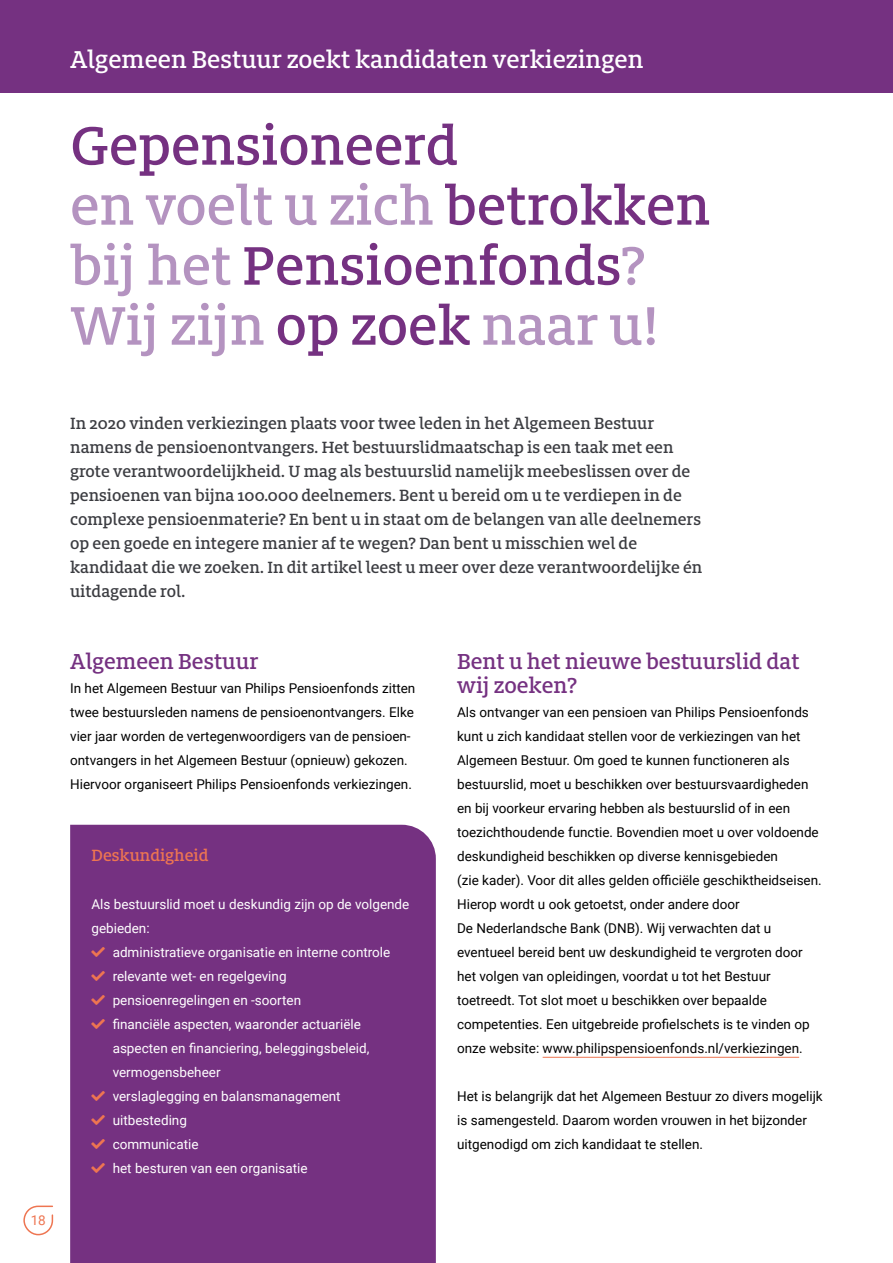
<style>
.page{position:relative;width:893px;height:1263px;background:#fff}
.page>*{position:absolute;margin:0;border:0;box-sizing:border-box;transform-origin:0 0}
.t1{font:500 60px/60px "Milo Slab Pro";color:#753181}
.t2{font:500 27px "Milo Slab Pro";color:#fff}
.t3{font:500 24px/24px "Milo Slab Pro";color:#753181}
.t4{font:500 18px/24px "Milo Slab Pro";color:#3b3c41}
.t5{font:500 18px "Milo Slab Pro";color:#ee7551}
.t6{font:13.5px/24px "Roboto";color:#000}
.t7{font:13.5px/24px "Roboto";color:#fff}
.t8{font:13.5px "Roboto";color:#ee7551}
.s1{color:#b493c0}
.s2{color:#ee7551}
</style>
<div class="page">
<div style="left:70px;top:825px;width:366px;height:438px;background:#753181"></div>
<div style="left:0;top:0;width:893px;height:92px;background:#753181"></div>
<hr style="left:543px;top:1057px;width:256px;height:1px;background:#ee7551">
<svg style="left:23px;top:1205px;width:31px;height:31px"></svg>
<svg style="left:91px;top:946px;width:14px;height:11px"></svg>
<svg style="left:91px;top:970px;width:14px;height:11px"></svg>
<svg style="left:91px;top:994px;width:14px;height:11px"></svg>
<svg style="left:91px;top:1018px;width:14px;height:11px"></svg>
<svg style="left:91px;top:1090px;width:14px;height:11px"></svg>
<svg style="left:91px;top:1114px;width:14px;height:11px"></svg>
<svg style="left:91px;top:1138px;width:14px;height:11px"></svg>
<svg style="left:91px;top:1162px;width:14px;height:11px"></svg>
<p class="t8" style="left:31px;top:1210px;width:17px">18</p>
<h2 class="t2" style="left:70px;top:43px;width:575px">Algemeen Bestuur zoekt kandidaten verkiezingen</h2>
<h1 class="t1" style="left:70px;top:114px;width:642px">Gepensioneerd<br><span class="s1">en voelt u zich</span> betrokken <span class="s1">bij het</span> Pensioenfonds<span class="s1">?<br>Wij zijn</span> op zoek <span class="s1">naar u!</span></h1>
<p class="t4" style="left:70px;top:411px;width:634px">In 2020 vinden verkiezingen plaats voor twee leden in het Algemeen Bestuur namens de pensioenontvangers. Het bestuurslidmaatschap is een taak met een grote verantwoordelijkheid. U mag als bestuurslid namelijk meebeslissen over de pensioenen van bijna 100.000 deelnemers. Bent u bereid om u te verdiepen in de complexe pensioenmaterie? En bent u in staat om de belangen van alle deelnemers op een goede en integere manier af te wegen? Dan bent u misschien wel de kandidaat die we zoeken. In dit artikel leest u meer over deze verantwoordelijke én uitdagende rol.</p>
<h3 class="t3" style="left:70px;top:648px;width:190px">Algemeen Bestuur</h3>
<p class="t6" style="left:70px;top:675px;width:347px">In het Algemeen Bestuur van Philips Pensioenfonds zitten twee bestuursleden namens de pensioenontvangers. Elke vier jaar worden de vertegenwoordigers van de pensioen&shy;ontvangers in het Algemeen Bestuur (opnieuw) gekozen.<br>Hiervoor organiseert Philips Pensioenfonds verkiezingen.</p>
<h3 class="t5" style="left:91px;top:844px;width:119px">Deskundigheid</h3>
<p class="t7" style="left:91px;top:891px;width:319px">Als bestuurslid moet u deskundig zijn op de volgende gebieden:</p>
<p class="t7" style="left:91px;top:939px;width:300px"><span class="s2">★</span> administratieve organisatie en interne controle</p>
<p class="t7" style="left:91px;top:963px;width:197px"><span class="s2">★</span> relevante wet- en regelgeving</p>
<p class="t7" style="left:91px;top:987px;width:211px"><span class="s2">★</span> pensioenregelingen en -soorten</p>
<p class="t7" style="left:113px;top:1011px;width:258px;text-indent:-21px"><span class="s2">★</span> financiële aspecten, waaronder actuariële aspecten en financiering, beleggingsbeleid, vermogensbeheer</p>
<p class="t7" style="left:91px;top:1083px;width:251px"><span class="s2">★</span> verslaglegging en balansmanagement</p>
<p class="t7" style="left:91px;top:1107px;width:97px"><span class="s2">★</span> uitbesteding</p>
<p class="t7" style="left:91px;top:1131px;width:109px"><span class="s2">★</span> communicatie</p>
<p class="t7" style="left:91px;top:1155px;width:218px"><span class="s2">★</span> het besturen van een organisatie</p>
<h3 class="t3" style="left:457px;top:648px;width:344px">Bent u het nieuwe bestuurslid dat wij zoeken?</h3>
<p class="t6" style="left:457px;top:699px;width:366px">Als ontvanger van een pensioen van Philips Pensioenfonds kunt u zich kandidaat stellen voor de verkiezingen van het Algemeen Bestuur. Om goed te kunnen functioneren als bestuurslid, moet u beschikken over bestuursvaardigheden en bij voorkeur ervaring hebben als bestuurslid of in een toezichthoudende functie. Bovendien moet u over voldoende deskundigheid beschikken op diverse kennisgebieden<br>(zie kader). Voor dit alles gelden officiële geschiktheidseisen.<br>Hierop wordt u ook getoetst, onder andere door<br>De Nederlandsche Bank (DNB). Wij verwachten dat u eventueel bereid bent uw deskundigheid te vergroten door het volgen van opleidingen, voordat u tot het Bestuur toetreedt. Tot slot moet u beschikken over bepaalde competenties. Een uitgebreide profielschets is te vinden op onze website: www.philipspensioenfonds.nl/verkiezingen.</p>
<p class="t6" style="left:457px;top:1083px;width:367px">Het is belangrijk dat het Algemeen Bestuur zo divers mogelijk is samengesteld. Daarom worden vrouwen in het bijzonder uitgenodigd om zich kandidaat te stellen.</p>
</div>
